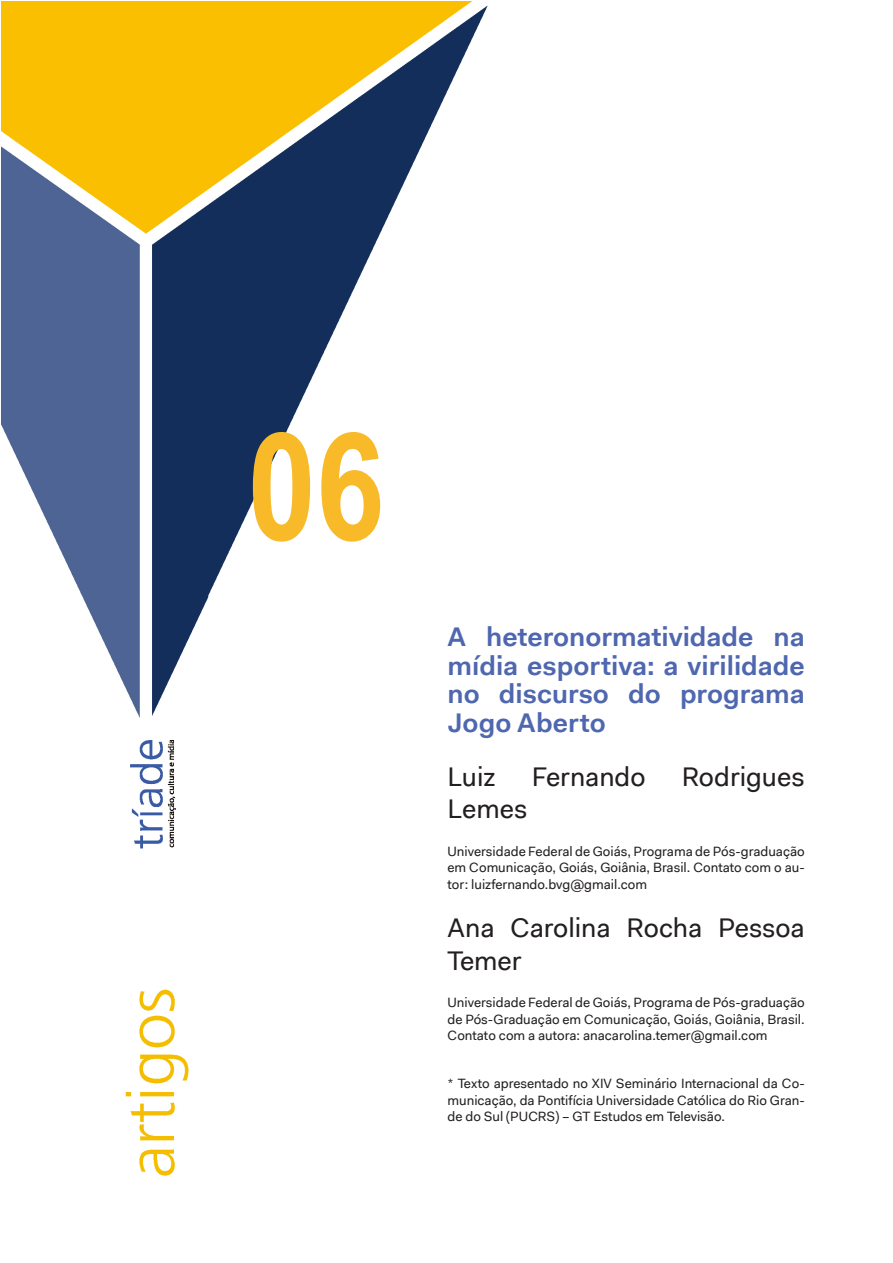
<style>
.page{position:relative;width:893px;height:1263px;background:#fff}
.page>*{position:absolute;margin:0;border:0;box-sizing:border-box;transform-origin:0 0}
.t1{font:700 150px "Arial Narrow";color:#f8ba29}
.Art_Titulo{font:600 27px/28.5px "Fakt Pro";color:#4e67af;text-align:justify}
.Art_Autor{font:27px/32.4px "Fakt Pro";color:#231f20}
.Art_Biografia{font:13.5px/16.2px "Fakt Pro";color:#231f20;text-align:justify}
</style>
<div class="page">
<img style="left:1px;top:1px;width:487px;height:1175px">
<div style="left:448px;top:626px;width:357px;height:501px;background:#fff"></div>
<p class="t1" style="left:248px;top:373px;width:138px">06</p>
<p class="Art_Titulo" style="left:448px;top:623px;width:359px">A heteronormatividade na mídia esportiva: a virilidade no discurso do programa Jogo Aberto</p>
<p class="Art_Autor" style="left:448px;top:760px;width:49px">Luiz</p>
<p class="Art_Autor" style="left:532px;top:760px;width:115px">Fernando</p>
<p class="Art_Autor" style="left:682px;top:760px;width:124px">Rodrigues</p>
<p class="Art_Autor" style="left:448px;top:793px;width:81px">Lemes</p>
<p class="Art_Biografia" style="left:448px;top:843px;width:359px">Universidade Federal de Goiás, Programa de Pós-graduação em Comunicação, Goiás, Goiânia, Brasil. Contato com o au&shy;tor: luizfernando.bvg@gmail.com</p>
<p class="Art_Autor" style="left:448px;top:911px;width:359px">Ana Carolina Rocha Pessoa<br>Temer</p>
<p class="Art_Biografia" style="left:448px;top:994px;width:359px">Universidade Federal de Goiás, Programa de Pós-graduação de Pós-Graduação em Comunicação, Goiás, Goiânia, Brasil.<br>Contato com a autora: anacarolina.temer@gmail.com</p>
<p class="Art_Biografia" style="left:448px;top:1075px;width:359px">* Texto apresentado no XIV Seminário Internacional da Co&shy;municação, da Pontifícia Universidade Católica do Rio Gran&shy;de do Sul (PUCRS) – GT Estudos em Televisão.</p>
</div>
